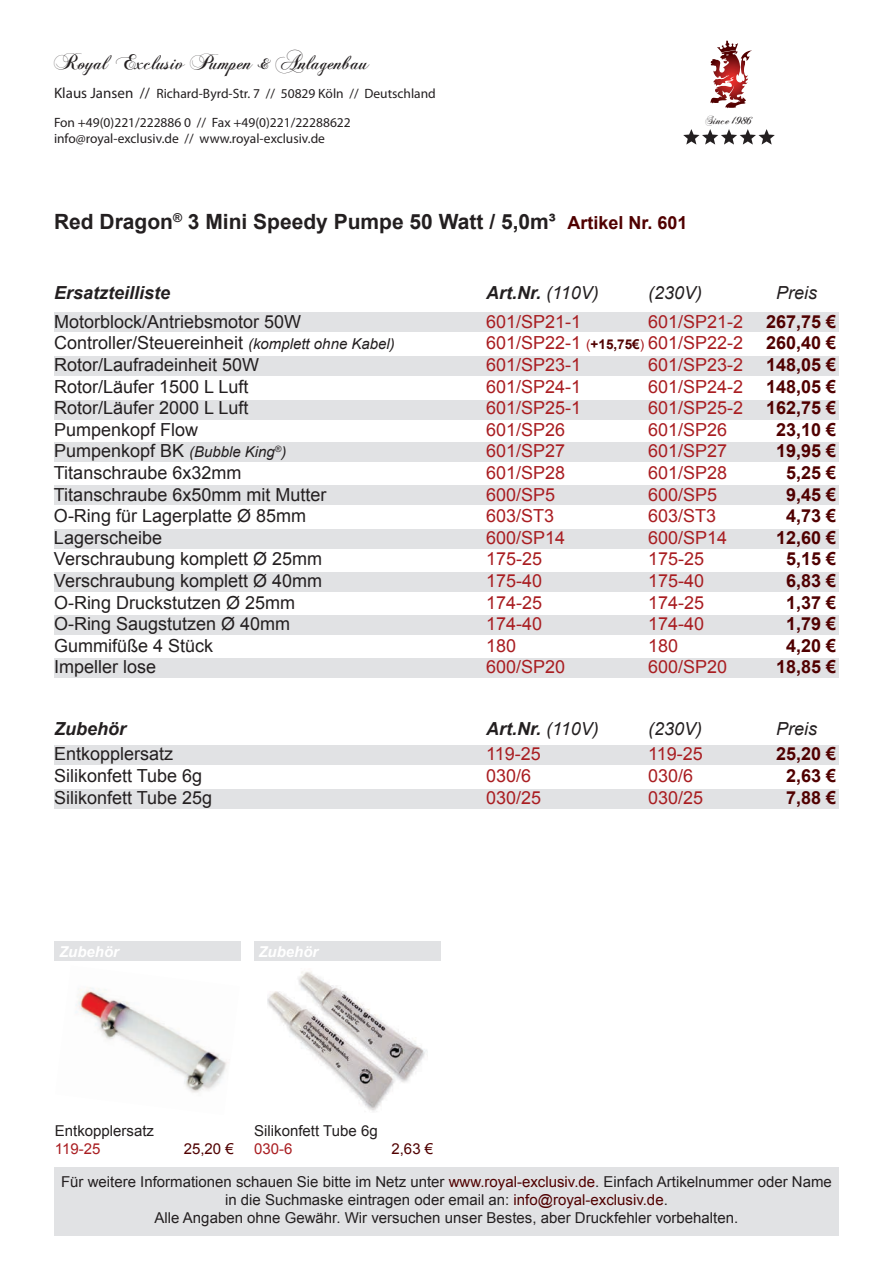
<style>
.page{position:relative;width:893px;height:1263px;background:#fff}
.page>*{position:absolute;margin:0;border:0;box-sizing:border-box;transform-origin:0 0}
.t1{font:700 21px "Arial";color:#231f20}
.t2{font:21px "Chopin Script";color:#231f20}
.t3{font:18px "Arial";color:#231f20}
.t4{font:18px "Arial";color:#a91d21}
.t5{font:700 18px "Arial";color:#500000}
.t6{font:italic 700 18px "Arial";color:#231f20}
.t7{font:italic 18px "Arial";color:#231f20}
.t8{font:15px/18px "Arial";color:#231f20;text-align:center}
.t9{font:italic 700 15px "Arial";color:#fff}
.t10{font:15px "Arial";color:#a91d21}
.t11{font:15px "Arial";color:#500000}
.t12{font:13.5px/28.2px "Myriad Pro";color:#231f20}
.t13{font:12px "Chopin Script";color:#231f20}
.s1{font-size:22.5px}
.s2{font-size:15px}
.s3{font-size:18px;color:#500000}
.s4{font-weight:400}
.s5{font-style:italic;font-size:15px}
.s6{font-size:13.5px}
.s7{font-weight:700;font-size:13.5px;color:#500000}
.s8{color:#500000}
</style>
<div class="page">
<svg style="left:683px;top:129px;width:92px;height:16px"></svg>
<svg style="left:710px;top:40px;width:28px;height:64px"></svg>
<div style="left:54px;top:1167px;width:785px;height:68px;background:#e1e2e4"></div>
<div style="left:54px;top:745px;width:785px;height:20px;background:#e1e2e4"></div>
<div style="left:54px;top:789px;width:785px;height:20px;background:#e1e2e4"></div>
<div style="left:54px;top:615px;width:785px;height:20px;background:#e1e2e4"></div>
<div style="left:54px;top:658px;width:785px;height:20px;background:#e1e2e4"></div>
<div style="left:54px;top:572px;width:785px;height:20px;background:#e1e2e4"></div>
<div style="left:54px;top:485px;width:785px;height:20px;background:#e1e2e4"></div>
<div style="left:54px;top:529px;width:785px;height:19px;background:#e1e2e4"></div>
<div style="left:54px;top:442px;width:785px;height:20px;background:#e1e2e4"></div>
<div style="left:54px;top:400px;width:785px;height:19px;background:#e1e2e4"></div>
<div style="left:54px;top:356px;width:785px;height:20px;background:#e1e2e4"></div>
<div style="left:54px;top:313px;width:785px;height:19px;background:#e1e2e4"></div>
<div style="left:254px;top:941px;width:187px;height:20px;background:#e1e2e4"></div>
<img style="left:267px;top:971px;width:161px;height:141px">
<img style="left:75px;top:987px;width:153px;height:106px">
<div style="left:55px;top:941px;width:186px;height:20px;background:#e1e2e4"></div>
<p class="t2" style="left:54px;top:50px;width:317px"><span class="s1">R</span>oyal <span class="s1">E</span>xclusiv <span class="s1">P</span>umpen <span class="s2">&amp;</span> <span class="s1">A</span>nlagenbau</p>
<p class="t12" style="left:54px;top:80px;width:383px"><span class="s2">Klaus Jansen //</span> Richard-Byrd-Str. 7 // 50829 Köln // Deutschland<br>Fon +49(0)221/222886 0 // Fax +49(0)221/22288622</p>
<p class="t12" style="left:54px;top:124px;width:273px">info@royal-exclusiv.de // www.royal-exclusiv.de</p>
<p class="t13" style="left:705px;top:112px;width:49px">Since 1986</p>
<p class="t1" style="left:54px;top:208px;width:635px">Red Dragon<sup>®</sup> 3 Mini Speedy Pumpe 50 Watt / 5,0m³ <span class="s3">Artikel Nr. 601</span></p>
<p class="t6" style="left:54px;top:281px;width:118px">Ersatzteilliste</p>
<p class="t6" style="left:486px;top:281px;width:114px">Art.Nr. <span class="s4">(110V)</span></p>
<p class="t7" style="left:648px;top:281px;width:56px">(230V)</p>
<p class="t7" style="left:776px;top:281px;width:43px">Preis</p>
<p class="t3" style="left:54px;top:310px;width:249px">Motorblock/Antriebsmotor 50W</p>
<p class="t4" style="left:486px;top:310px;width:97px">601/SP21-1</p>
<p class="t4" style="left:648px;top:310px;width:97px">601/SP21-2</p>
<p class="t5" style="left:766px;top:310px;width:72px">267,75 €</p>
<p class="t3" style="left:54px;top:331px;width:342px">Controller/Steuereinheit <span class="s5">(komplett ohne Kabel)</span></p>
<p class="t4" style="left:486px;top:331px;width:259px">601/SP22-1 <span class="s6">(</span><span class="s7">+15,75€</span><span class="s6">)</span> 601/SP22-2</p>
<p class="t5" style="left:766px;top:331px;width:72px">260,40 €</p>
<p class="t3" style="left:54px;top:353px;width:207px">Rotor/Laufradeinheit 50W</p>
<p class="t4" style="left:486px;top:353px;width:97px">601/SP23-1</p>
<p class="t4" style="left:648px;top:353px;width:97px">601/SP23-2</p>
<p class="t5" style="left:766px;top:353px;width:72px">148,05 €</p>
<p class="t3" style="left:54px;top:374px;width:196px">Rotor/Läufer 1500 L Luft</p>
<p class="t4" style="left:486px;top:374px;width:97px">601/SP24-1</p>
<p class="t4" style="left:648px;top:374px;width:97px">601/SP24-2</p>
<p class="t5" style="left:766px;top:374px;width:72px">148,05 €</p>
<p class="t3" style="left:54px;top:396px;width:196px">Rotor/Läufer 2000 L Luft</p>
<p class="t4" style="left:486px;top:396px;width:97px">601/SP25-1</p>
<p class="t4" style="left:648px;top:396px;width:97px">601/SP25-2</p>
<p class="t5" style="left:766px;top:396px;width:72px">162,75 €</p>
<p class="t3" style="left:54px;top:418px;width:146px">Pumpenkopf Flow</p>
<p class="t4" style="left:486px;top:418px;width:81px">601/SP26</p>
<p class="t4" style="left:648px;top:418px;width:81px">601/SP26</p>
<p class="t5" style="left:776px;top:418px;width:62px">23,10 €</p>
<p class="t3" style="left:54px;top:439px;width:234px">Pumpenkopf BK <span class="s5">(Bubble King</span><sup>®</sup><span class="s5">)</span></p>
<p class="t4" style="left:486px;top:439px;width:81px">601/SP27</p>
<p class="t4" style="left:648px;top:439px;width:81px">601/SP27</p>
<p class="t5" style="left:776px;top:439px;width:62px">19,95 €</p>
<p class="t3" style="left:54px;top:461px;width:189px">Titanschraube 6x32mm</p>
<p class="t4" style="left:486px;top:461px;width:81px">601/SP28</p>
<p class="t4" style="left:648px;top:461px;width:81px">601/SP28</p>
<p class="t5" style="left:786px;top:461px;width:52px">5,25 €</p>
<p class="t3" style="left:54px;top:482px;width:274px">Titanschraube 6x50mm mit Mutter</p>
<p class="t4" style="left:486px;top:482px;width:71px">600/SP5</p>
<p class="t4" style="left:648px;top:482px;width:71px">600/SP5</p>
<p class="t5" style="left:786px;top:482px;width:52px">9,45 €</p>
<p class="t3" style="left:54px;top:504px;width:254px">O-Ring für Lagerplatte Ø 85mm</p>
<p class="t4" style="left:486px;top:504px;width:70px">603/ST3</p>
<p class="t4" style="left:648px;top:504px;width:70px">603/ST3</p>
<p class="t5" style="left:786px;top:504px;width:52px">4,73 €</p>
<p class="t3" style="left:54px;top:526px;width:110px">Lagerscheibe</p>
<p class="t4" style="left:486px;top:526px;width:81px">600/SP14</p>
<p class="t4" style="left:648px;top:526px;width:81px">600/SP14</p>
<p class="t5" style="left:776px;top:526px;width:62px">12,60 €</p>
<p class="t3" style="left:54px;top:547px;width:270px">Verschraubung komplett Ø 25mm</p>
<p class="t4" style="left:486px;top:547px;width:58px">175-25</p>
<p class="t4" style="left:648px;top:547px;width:58px">175-25</p>
<p class="t5" style="left:786px;top:547px;width:52px">5,15 €</p>
<p class="t3" style="left:54px;top:569px;width:270px">Verschraubung komplett Ø 40mm</p>
<p class="t4" style="left:486px;top:569px;width:58px">175-40</p>
<p class="t4" style="left:648px;top:569px;width:58px">175-40</p>
<p class="t5" style="left:786px;top:569px;width:52px">6,83 €</p>
<p class="t3" style="left:54px;top:590px;width:243px">O-Ring Druckstutzen Ø 25mm</p>
<p class="t4" style="left:486px;top:590px;width:58px">174-25</p>
<p class="t4" style="left:648px;top:590px;width:58px">174-25</p>
<p class="t5" style="left:786px;top:590px;width:52px">1,37 €</p>
<p class="t3" style="left:54px;top:612px;width:238px">O-Ring Saugstutzen Ø 40mm</p>
<p class="t4" style="left:486px;top:612px;width:58px">174-40</p>
<p class="t4" style="left:648px;top:612px;width:58px">174-40</p>
<p class="t5" style="left:786px;top:612px;width:52px">1,79 €</p>
<p class="t3" style="left:54px;top:634px;width:161px">Gummifüße 4 Stück</p>
<p class="t4" style="left:486px;top:634px;width:32px">180</p>
<p class="t4" style="left:648px;top:634px;width:32px">180</p>
<p class="t5" style="left:786px;top:634px;width:52px">4,20 €</p>
<p class="t3" style="left:54px;top:655px;width:104px">Impeller lose</p>
<p class="t4" style="left:486px;top:655px;width:81px">600/SP20</p>
<p class="t4" style="left:648px;top:655px;width:81px">600/SP20</p>
<p class="t5" style="left:776px;top:655px;width:62px">18,85 €</p>
<p class="t6" style="left:54px;top:717px;width:74px">Zubehör</p>
<p class="t6" style="left:486px;top:717px;width:114px">Art.Nr. <span class="s4">(110V)</span></p>
<p class="t7" style="left:648px;top:717px;width:56px">(230V)</p>
<p class="t7" style="left:776px;top:717px;width:43px">Preis</p>
<p class="t3" style="left:54px;top:742px;width:121px">Entkopplersatz</p>
<p class="t4" style="left:486px;top:742px;width:56px">119-25</p>
<p class="t4" style="left:648px;top:742px;width:56px">119-25</p>
<p class="t5" style="left:776px;top:742px;width:62px">25,20 €</p>
<p class="t3" style="left:54px;top:764px;width:150px">Silikonfett Tube 6g</p>
<p class="t4" style="left:486px;top:764px;width:47px">030/6</p>
<p class="t4" style="left:648px;top:764px;width:47px">030/6</p>
<p class="t5" style="left:786px;top:764px;width:52px">2,63 €</p>
<p class="t3" style="left:54px;top:785px;width:160px">Silikonfett Tube 25g</p>
<p class="t4" style="left:486px;top:785px;width:57px">030/25</p>
<p class="t4" style="left:648px;top:785px;width:57px">030/25</p>
<p class="t5" style="left:786px;top:785px;width:52px">7,88 €</p>
<p class="t9" style="left:59px;top:942px;width:61px">Zubehör</p>
<p class="t9" style="left:258px;top:942px;width:62px">Zubehör</p>
<p class="t8" style="left:55px;top:1122px;width:101px">Entkopplersatz</p>
<p class="t10" style="left:55px;top:1139px;width:47px">119-25</p>
<p class="t11" style="left:184px;top:1139px;width:52px">25,20 €</p>
<p class="t8" style="left:254px;top:1122px;width:125px">Silikonfett Tube 6g</p>
<p class="t10" style="left:254px;top:1139px;width:40px">030-6</p>
<p class="t11" style="left:391px;top:1139px;width:43px">2,63 €</p>
<p class="t8" style="left:61px;top:1173px;width:772px">Für weitere Informationen schauen Sie bitte im Netz unter <span class="s8">www.royal-exclusiv.de</span>. Einfach Artikelnummer oder Name in die Suchmaske eintragen oder email an: <span class="s8">info@royal-exclusiv.de</span>.<br>Alle Angaben ohne Gewähr. Wir versuchen unser Bestes, aber Druckfehler vorbehalten.</p>
</div>
